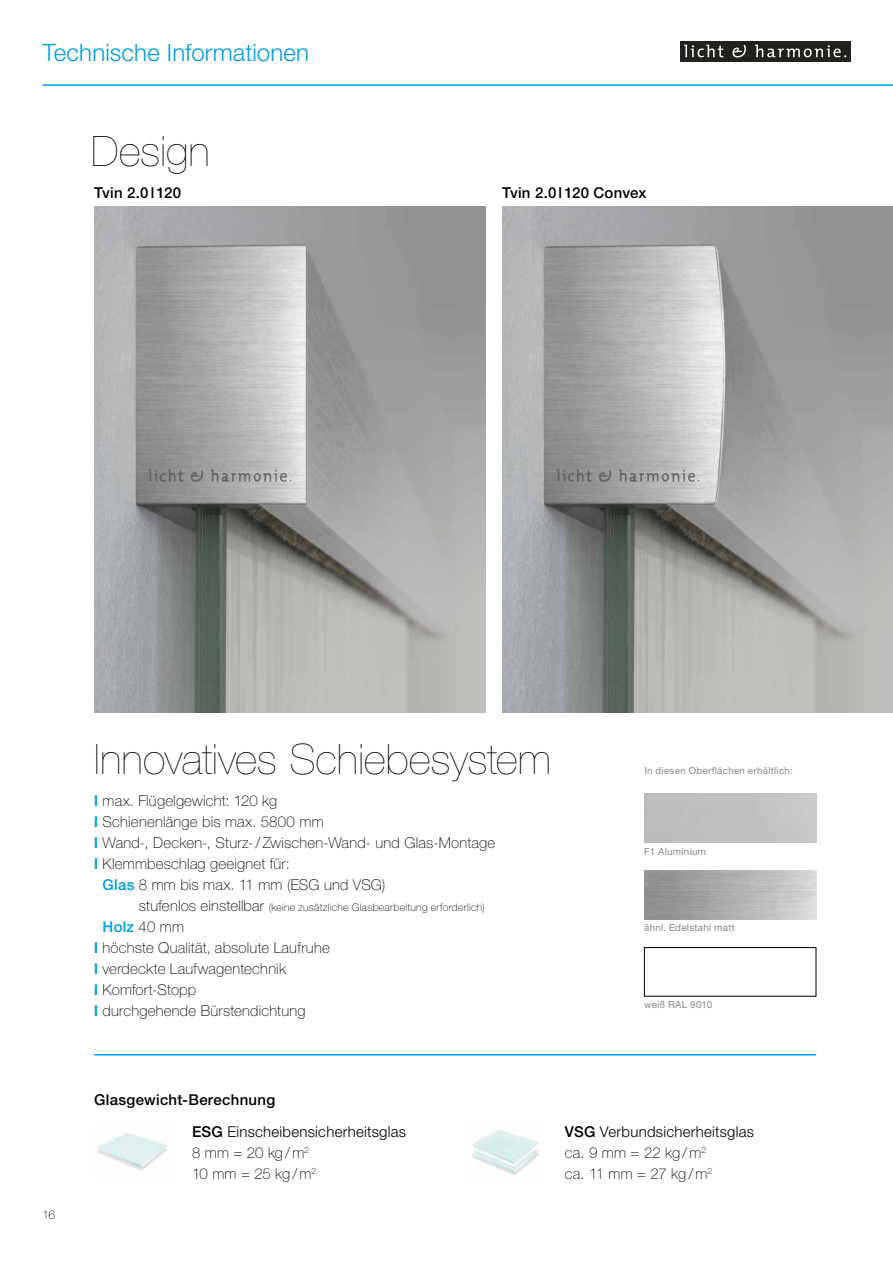
<style>
.page{position:relative;width:893px;height:1263px;background:#fff}
.page>*{position:absolute;margin:0;border:0;box-sizing:border-box;transform-origin:0 0}
.t1{font:200 42px "Helvetica Neue LT";color:#000}
.t2{font:300 24px "Helvetica Neue LT";letter-spacing:.005em;color:#009ee3}
.t3{font:100 15px/21px "Helvetica Neue LT";letter-spacing:.015em;color:#000}
.t4{font:300 15px/32.1px "Helvetica Neue LT";letter-spacing:.015em;color:#000}
.t5{font:500 15px "Helvetica Neue LT";letter-spacing:.015em;color:#000}
.t6{font:100 15px/21px "Helvetica Neue LT";letter-spacing:-.005em;color:#000}
.t7{font:100 12px "Helvetica Neue LT";color:#000}
.t8{font:100 10.5px "Helvetica Neue LT";letter-spacing:.03em;color:#000}
.t9{font:9.75px "Helvetica Neue LT";letter-spacing:.03em;color:#878786}
.s1{font-weight:700;color:#009ee3}
.s2{font-weight:500;color:#009ee3}
.s3{font-size:15px}
.s4{font-weight:500}
.s5{font-weight:300}
</style>
<div class="page">
<img style="left:502px;top:207px;width:391px;height:506px">
<img style="left:94px;top:207px;width:391px;height:506px">
<div style="left:644px;top:947px;width:172px;height:49px;border:1px solid #000"></div>
<img style="left:472px;top:1129px;width:67px;height:46px">
<img style="left:97px;top:1133px;width:71px;height:38px">
<hr style="left:94px;top:1054px;width:722px;height:1px;background:#009ee3">
<hr style="left:43px;top:84px;width:850px;height:2px;background:#009ee3">
<div style="left:680px;top:41px;width:170px;height:20px;background:#21211d"></div>
<svg style="left:684px;top:45px;width:39px;height:12px"></svg>
<svg style="left:732px;top:45px;width:14px;height:12px"></svg>
<svg style="left:755px;top:45px;width:91px;height:12px"></svg>
<h2 class="t2" style="left:43px;top:38px;width:268px">Technische Informationen</h2>
<h1 class="t1" style="left:91px;top:127px;width:120px">Design</h1>
<p class="t5" style="left:94px;top:184px;width:88px">Tvin 2.0 l 120</p>
<p class="t5" style="left:502px;top:184px;width:146px">Tvin 2.0 l 120 Convex</p>
<p class="t7" style="left:43px;top:1208px;width:14px">16</p>
<h1 class="t1" style="left:94px;top:734px;width:458px">Innovatives Schiebesystem</h1>
<p class="t3" style="left:94px;top:790px;width:184px"><span class="s1">l</span> max. Flügelgewicht: 120 kg</p>
<p class="t3" style="left:94px;top:811px;width:231px"><span class="s1">l</span> Schienenlänge bis max. 5800 mm</p>
<p class="t3" style="left:94px;top:832px;width:402px"><span class="s1">l</span> Wand-, Decken-, Sturz- / Zwischen-Wand- und Glas-Montage</p>
<p class="t3" style="left:94px;top:853px;width:197px"><span class="s1">l</span> Klemmbeschlag geeignet für:</p>
<p class="t3" style="left:103px;top:874px;width:284px"><span class="s2">Glas</span> 8 mm bis max. 11 mm (ESG und VSG)</p>
<p class="t8" style="left:139px;top:901px;width:347px"><span class="s3">stufenlos einstellbar</span> (keine zusätzliche Glasbearbeitung erforderlich)</p>
<p class="t3" style="left:94px;top:916px;width:237px;text-indent:8px"><span class="s2">Holz</span> 40 mm<br><span class="s1">l</span> höchste Qualität, absolute Laufruhe <span class="s1">l</span> verdeckte Laufwagentechnik<br><span class="s1">l</span> Komfort-Stopp<br><span class="s1">l</span> durchgehende Bürstendichtung</p>
<p class="t9" style="left:644px;top:764px;width:150px">In diesen Oberflächen erhältlich:</p>
<p class="t9" style="left:644px;top:845px;width:63px">F1 Aluminium</p>
<p class="t9" style="left:644px;top:922px;width:92px">ähnl. Edelstahl matt</p>
<p class="t9" style="left:644px;top:999px;width:70px">weiß RAL 9010</p>
<p class="t4" style="left:192px;top:1083px;width:215px;text-indent:-98px"><span class="s4">Glasgewicht-Berechnung<br>ESG</span> Einscheibensicherheitsglas</p>
<p class="t6" style="left:192px;top:1142px;width:126px">8 mm = 20 kg / m<sup>2<br></sup>10 mm = 25 kg / m<sup>2</sup></p>
<p class="t3" style="left:565px;top:1121px;width:191px"><span class="s4">VSG</span> <span class="s5">Verbundsicherheitsglas </span>ca. 9 mm = 22 kg / m<sup>2<br></sup>ca. 11 mm = 27 kg / m<sup>2</sup></p>
</div>
